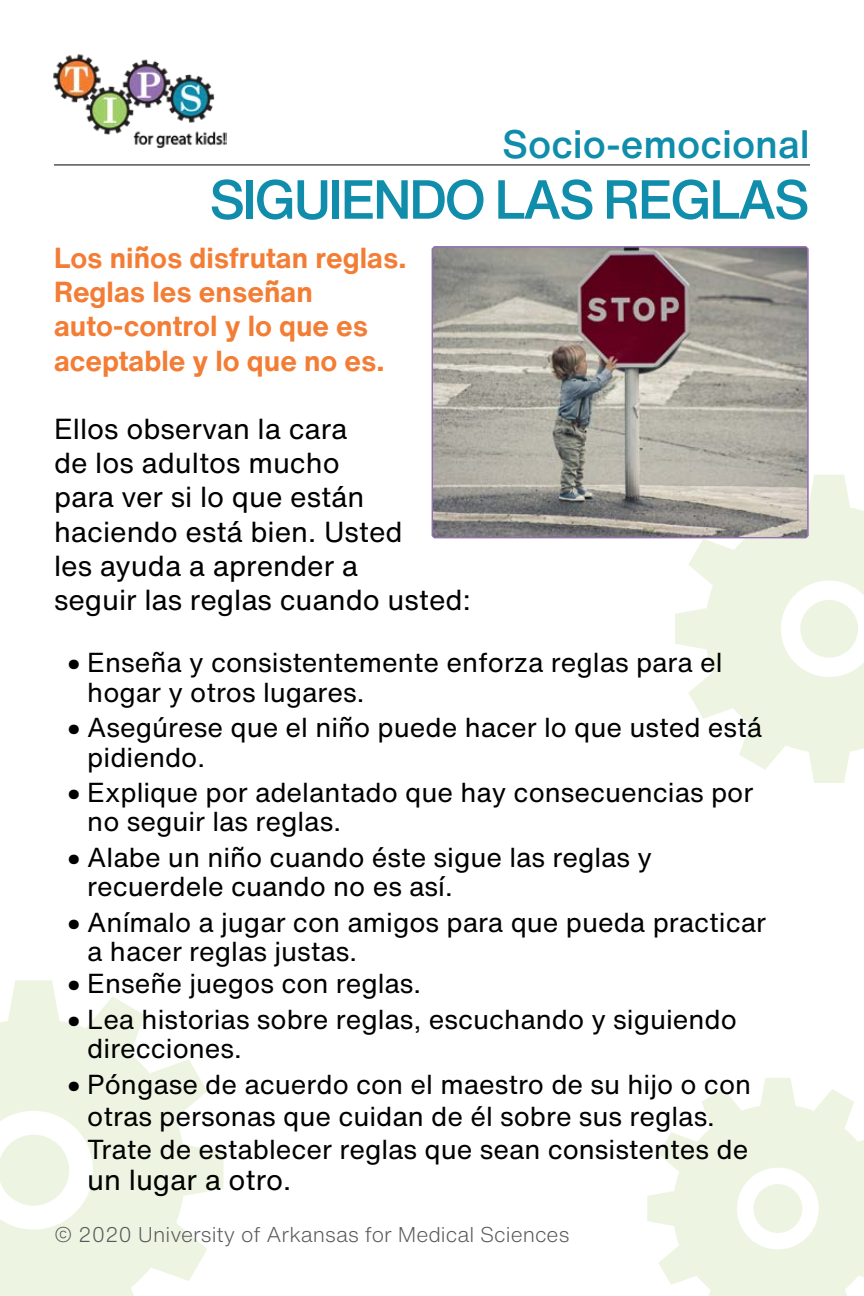
<style>
.page{position:relative;width:864px;height:1296px;background:#fff}
.page>*{position:absolute;margin:0;border:0;box-sizing:border-box;transform-origin:0 0}
.t1{font:500 54px "Helvetica Now Text";letter-spacing:-.05em;color:#108dab}
.t2{font:500 39px "Helvetica Now Text";color:#108dab}
.t3{font:28.5px/34.2px "Helvetica Now Text";color:#000}
.t4{font:700 28.5px/34.2px "Helvetica Now Text";color:#f37d35}
.t5{font:27px/29.4px "Helvetica Now Text";color:#000}
.t6{font:300 21px "Helvetica Now Text";color:#58595b}
.s1{font-weight:800}
</style>
<div class="page">
<img style="left:53px;top:54px;width:174px;height:95px">
<hr style="left:54px;top:164px;width:756px;height:1px;background:#000">
<svg style="left:0;top:980px;width:224px;height:316px;fill:#edf5e2"></svg>
<svg style="left:675px;top:475px;width:189px;height:308px;fill:#edf5e2"></svg>
<svg style="left:647px;top:1078px;width:217px;height:218px;fill:#edf5e2"></svg>
<svg style="left:432px;top:247px;width:376px;height:291px;background:#9e9590"></svg>
<h2 class="t2" style="left:502px;top:115px;width:309px">Socio-emocional</h2>
<h1 class="t1" style="left:209px;top:159px;width:602px">SIGUIENDO LAS REGLAS</h1>
<p class="t4" style="left:54px;top:240px;width:354px">Los niños disfrutan reglas.<br>Reglas les enseñan auto-control y lo que es aceptable y lo que no es.</p>
<p class="t3" style="left:54px;top:411px;width:418px">Ellos observan la cara<br>de los adultos mucho<br>para ver si lo que están haciendo está bien. Usted<br>les ayuda a aprender a<br>seguir las reglas cuando usted:</p>
<p class="t5" style="left:87px;top:647px;width:637px;text-indent:-20px"><span class="s1">•</span> Enseña y consistentemente enforza reglas para el hogar y otros lugares.</p>
<p class="t5" style="left:87px;top:712px;width:676px;text-indent:-20px"><span class="s1">•</span> Asegúrese que el niño puede hacer lo que usted está pidiendo.</p>
<p class="t5" style="left:87px;top:777px;width:667px;text-indent:-20px"><span class="s1">•</span> Explique por adelantado que hay consecuencias por no seguir las reglas.</p>
<p class="t5" style="left:87px;top:842px;width:566px;text-indent:-20px"><span class="s1">•</span> Alabe un niño cuando éste sigue las reglas y recuerdele cuando no es así.</p>
<p class="t5" style="left:87px;top:907px;width:680px;text-indent:-20px"><span class="s1">•</span> Anímalo a jugar con amigos para que pueda practicar a hacer reglas justas.</p>
<p class="t5" style="left:68px;top:968px;width:355px"><span class="s1">•</span> Enseñe juegos con reglas.</p>
<p class="t5" style="left:87px;top:1004px;width:651px;text-indent:-20px"><span class="s1">•</span> Lea historias sobre reglas, escuchando y siguiendo direcciones.</p>
<p class="t5" style="left:87px;top:1067px;width:665px;line-height:32.7px;text-indent:-20px"><span class="s1">•</span> Póngase de acuerdo con el maestro de su hijo o con otras personas que cuidan de él sobre sus reglas.<br>Trate de establecer reglas que sean consistentes de</p>
<p class="t3" style="left:87px;top:1162px;width:206px">un lugar a otro.</p>
<p class="t6" style="left:54px;top:1219px;width:517px">© 2020 University of Arkansas for Medical Sciences</p>
</div>
